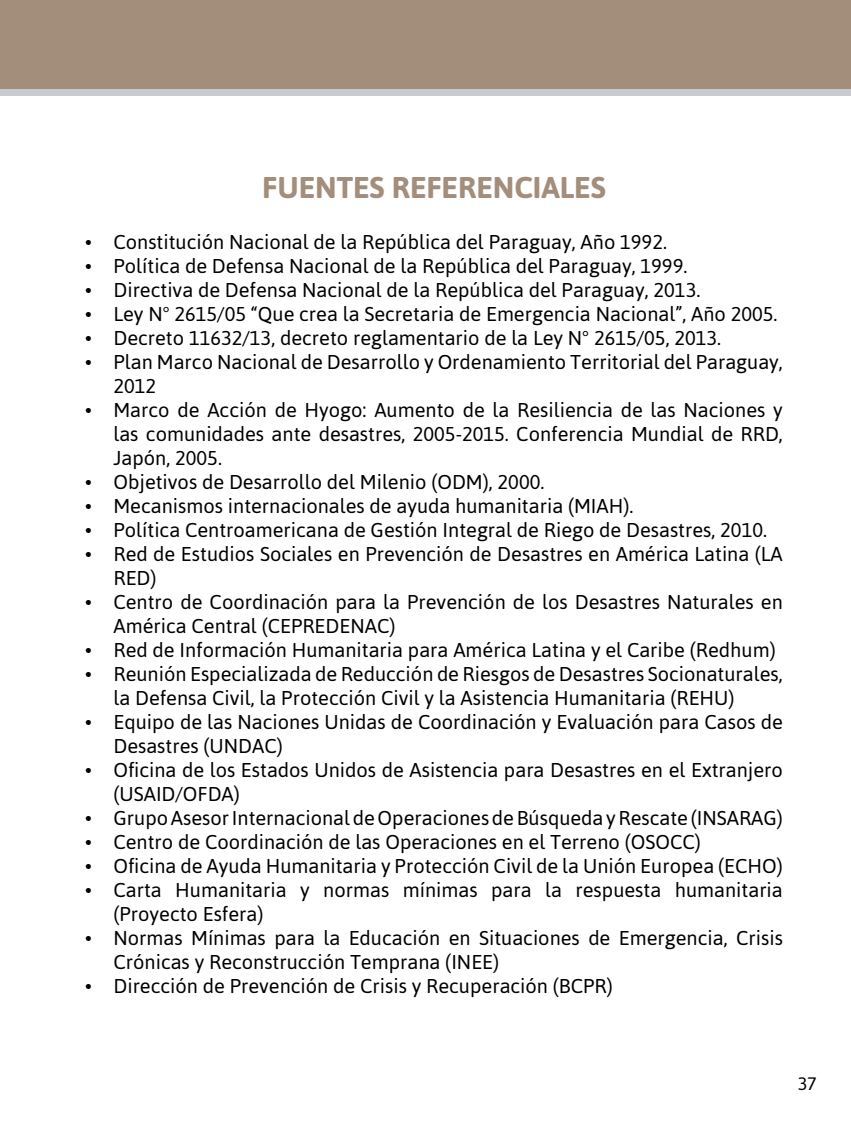
<style>
.page{position:relative;width:851px;height:1134px;background:#fff}
.page>*{position:absolute;margin:0;border:0;box-sizing:border-box;transform-origin:0 0}
.t1{font:700 30px "Asap";color:#a38d7b}
.t2{font:20px/24px "Asap";color:#000}
.t3{font:18px "Asap";color:#000}
</style>
<div class="page">
<div style="left:0;top:0;width:850px;height:89px;background:#a38d7b"></div>
<div style="left:0;top:89px;width:850px;height:6px;background:#c8cbce"></div>
<h1 class="t1" style="left:262px;top:170px;width:345px">FUENTES REFERENCIALES</h1>
<p class="t2" style="left:85px;top:229px;width:583px">• Constitución Nacional de la República del Paraguay, Año 1992.</p>
<p class="t2" style="left:85px;top:253px;width:603px">• Política de Defensa Nacional de la República del Paraguay, 1999.</p>
<p class="t2" style="left:85px;top:277px;width:616px">• Directiva de Defensa Nacional de la República del Paraguay, 2013.</p>
<p class="t2" style="left:85px;top:301px;width:693px">• Ley N° 2615/05 “Que crea la Secretaria de Emergencia Nacional”, Año 2005.</p>
<p class="t2" style="left:85px;top:325px;width:637px">• Decreto 11632/13, decreto reglamentario de la Ley N° 2615/05, 2013.</p>
<p class="t2" style="left:113px;top:349px;width:670px;text-indent:-28px">• Plan Marco Nacional de Desarrollo y Ordenamiento Territorial del Paraguay,<br>2012</p>
<p class="t2" style="left:113px;top:397px;width:670px;text-align:justify;text-indent:-28px">• Marco de Acción de Hyogo: Aumento de la Resiliencia de las Naciones y las comunidades ante desastres, 2005-2015. Conferencia Mundial de RRD, Japón, 2005.</p>
<p class="t2" style="left:85px;top:469px;width:460px">• Objetivos de Desarrollo del Milenio (ODM), 2000.</p>
<p class="t2" style="left:85px;top:493px;width:550px">• Mecanismos internacionales de ayuda humanitaria (MIAH).</p>
<p class="t2" style="left:85px;top:517px;width:683px">• Política Centroamericana de Gestión Integral de Riego de Desastres, 2010.</p>
<p class="t2" style="left:113px;top:541px;width:670px;text-indent:-28px">• Red de Estudios Sociales en Prevención de Desastres en América Latina (LA<br>RED)</p>
<p class="t2" style="left:113px;top:589px;width:670px;text-indent:-28px">• Centro de Coordinación para la Prevención de los Desastres Naturales en<br>América Central (CEPREDENAC)</p>
<p class="t2" style="left:85px;top:637px;width:692px">• Red de Información Humanitaria para América Latina y el Caribe (Redhum)</p>
<p class="t2" style="left:113px;top:661px;width:670px;text-indent:-28px">• Reunión Especializada de Reducción de Riesgos de Desastres Socionaturales, la Defensa Civil, la Protección Civil y la Asistencia Humanitaria (REHU)</p>
<p class="t2" style="left:113px;top:709px;width:670px;text-indent:-28px">• Equipo de las Naciones Unidas de Coordinación y Evaluación para Casos de<br>Desastres (UNDAC)</p>
<p class="t2" style="left:113px;top:757px;width:671px;text-indent:-28px">• Oficina de los Estados Unidos de Asistencia para Desastres en el Extranjero (USAID/OFDA)</p>
<p class="t2" style="left:85px;top:805px;width:699px">• Grupo Asesor Internacional de Operaciones de Búsqueda y Rescate (INSARAG)</p>
<p class="t2" style="left:85px;top:829px;width:617px">• Centro de Coordinación de las Operaciones en el Terreno (OSOCC)</p>
<p class="t2" style="left:85px;top:853px;width:699px">• Oficina de Ayuda Humanitaria y Protección Civil de la Unión Europea (ECHO)</p>
<p class="t2" style="left:113px;top:877px;width:670px;text-indent:-28px">• Carta Humanitaria y normas mínimas para la respuesta humanitaria (Proyecto Esfera)</p>
<p class="t2" style="left:113px;top:925px;width:671px;text-indent:-28px">• Normas Mínimas para la Educación en Situaciones de Emergencia, Crisis<br>Crónicas y Reconstrucción Temprana (INEE)</p>
<p class="t2" style="left:85px;top:973px;width:529px">• Dirección de Prevención de Crisis y Recuperación (BCPR)</p>
<p class="t3" style="left:797px;top:1073px;width:21px">37</p>
</div>
